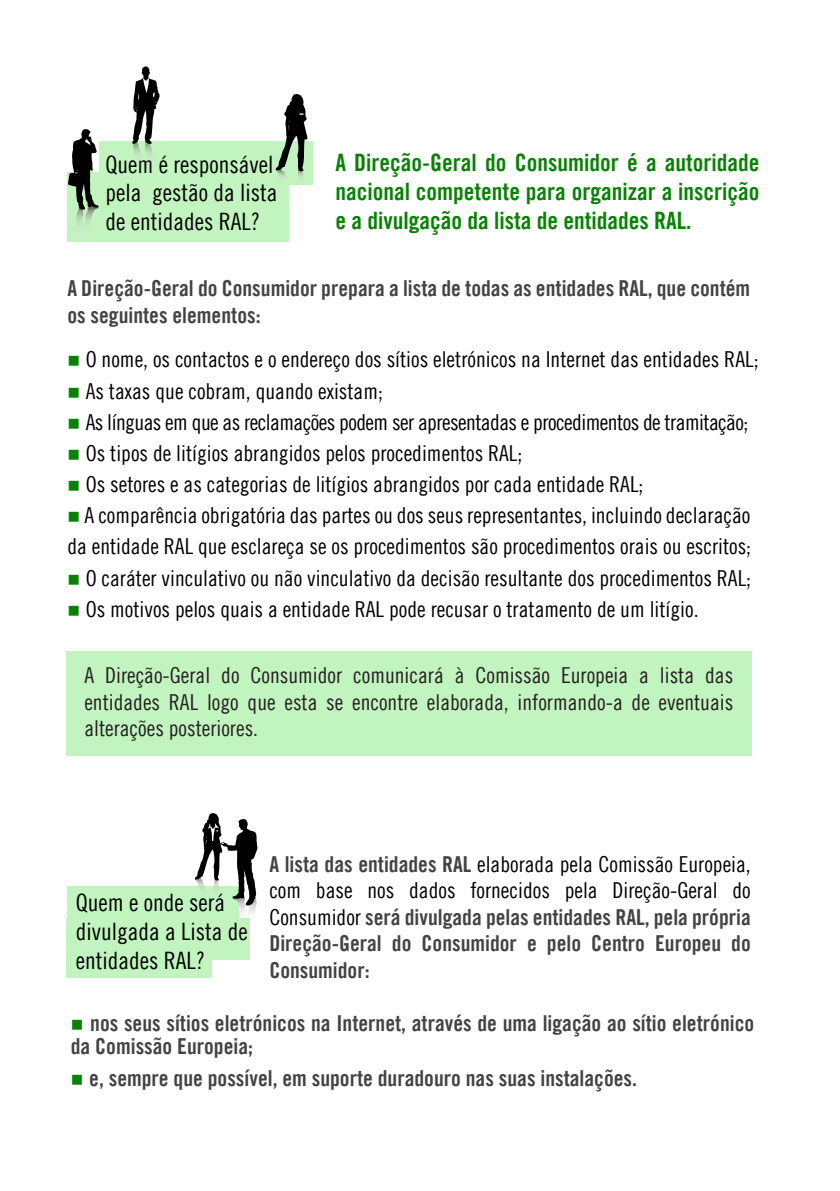
<style>
.page{position:relative;width:840px;height:1191px;background:#fff}
.page>*{position:absolute;margin:0;border:0;box-sizing:border-box;transform-origin:0 0}
.t1{font:24px/28.8px "Amnesty Trade Gothic Bd Cn 20";color:#088204;text-align:justify}
.t2{font:24px/28.8px "Amnesty Trade Gothic Cn 18";color:#000}
.t3{font:22px/31.2px "Amnesty Trade Gothic Cn 18";color:#000}
.t4{font:22px/26.4px "Amnesty Trade Gothic Bd Cn 20";color:#434244}
.t5{font:22px/26.4px "Amnesty Trade Gothic Cn 18";color:#231f20;text-align:justify}
.t6{font:22px "Amnesty Trade Gothic Cn 18";letter-spacing:-.025em;color:#000}
.s1{color:#088204}
.s2{font-family:"Amnesty Trade Gothic Bd Cn 20";color:#434244}
.s3{font-family:"Amnesty Trade Gothic Cn 18";color:#000}
</style>
<div class="page">
<div style="left:66px;top:651px;width:685px;height:105px;background:#c1f4be"></div>
<div style="left:99px;top:142px;width:213px;height:43px;background:#c1f4be"></div>
<div style="left:67px;top:172px;width:222px;height:69px;background:#c1f4be"></div>
<svg style="left:275px;top:94px;width:33px;height:84px"></svg>
<svg style="left:68px;top:129px;width:30px;height:113px"></svg>
<svg style="left:132px;top:66px;width:29px;height:90px"></svg>
<div style="left:67px;top:886px;width:172px;height:41px;background:#c1f4be"></div>
<div style="left:66px;top:918px;width:183px;height:41px;background:#c1f4be"></div>
<div style="left:66px;top:936px;width:145px;height:41px;background:#c1f4be"></div>
<svg style="left:195px;top:813px;width:63px;height:130px"></svg>
<p class="t2" style="left:105px;top:149px;width:173px">Quem é responsável pela gestão da lista de entidades RAL?</p>
<p class="t1" style="left:335px;top:148px;width:425px">A Direção-Geral do Consumidor é a autoridade nacional competente para organizar a inscrição e a divulgação da lista de entidades RAL.</p>
<p class="t4" style="left:67px;top:275px;width:684px">A Direção-Geral do Consumidor prepara a lista de todas as entidades RAL, que contém os seguintes elementos:</p>
<p class="t3" style="left:67px;top:344px;width:692px"><span class="s1">■</span> O nome, os contactos e o endereço dos sítios eletrónicos na Internet das entidades RAL;</p>
<p class="t3" style="left:67px;top:375px;width:317px"><span class="s1">■</span> As taxas que cobram, quando existam;</p>
<p class="t6" style="left:67px;top:409px;width:682px"><span class="s1">■</span> As línguas em que as reclamações podem ser apresentadas e procedimentos de tramitação;</p>
<p class="t3" style="left:67px;top:437px;width:456px"><span class="s1">■</span> Os tipos de litígios abrangidos pelos procedimentos RAL;</p>
<p class="t3" style="left:67px;top:468px;width:577px"><span class="s1">■</span> Os setores e as categorias de litígios abrangidos por cada entidade RAL;</p>
<p class="t3" style="left:67px;top:499px;width:685px"><span class="s1">■</span> A comparência obrigatória das partes ou dos seus representantes, incluindo declaração da entidade RAL que esclareça se os procedimentos são procedimentos orais ou escritos;</p>
<p class="t3" style="left:67px;top:562px;width:685px"><span class="s1">■</span> O caráter vinculativo ou não vinculativo da decisão resultante dos procedimentos RAL;</p>
<p class="t3" style="left:67px;top:593px;width:632px"><span class="s1">■</span> Os motivos pelos quais a entidade RAL pode recusar o tratamento de um litígio.</p>
<p class="t5" style="left:84px;top:662px;width:650px">A Direção-Geral do Consumidor comunicará à Comissão Europeia a lista das entidades RAL logo que esta se encontre elaborada, informando-a de eventuais alterações posteriores.</p>
<p class="t3" style="left:269px;top:850px;width:482px;line-height:26.4px"><span class="s2">A lista das entidades RAL</span> elaborada pela Comissão Europeia, com base nos dados fornecidos pela Direção-Geral do</p>
<p class="t4" style="left:269px;top:903px;width:482px;text-align:justify"><span class="s3">Consumidor</span> será divulgada pelas entidades RAL, pela própria Direção-Geral do Consumidor e pelo Centro Europeu do Consumidor:</p>
<p class="t4" style="left:71px;top:1011px;width:684px;line-height:22.6px"><span class="s1">■</span> nos seus sítios eletrónicos na Internet, através de uma ligação ao sítio eletrónico da Comissão Europeia;</p>
<p class="t4" style="left:71px;top:1064px;width:567px"><span class="s1">■</span> e, sempre que possível, em suporte duradouro nas suas instalações.</p>
<p class="t2" style="left:76px;top:887px;width:173px">Quem e onde será divulgada a Lista de entidades RAL?</p>
</div>
